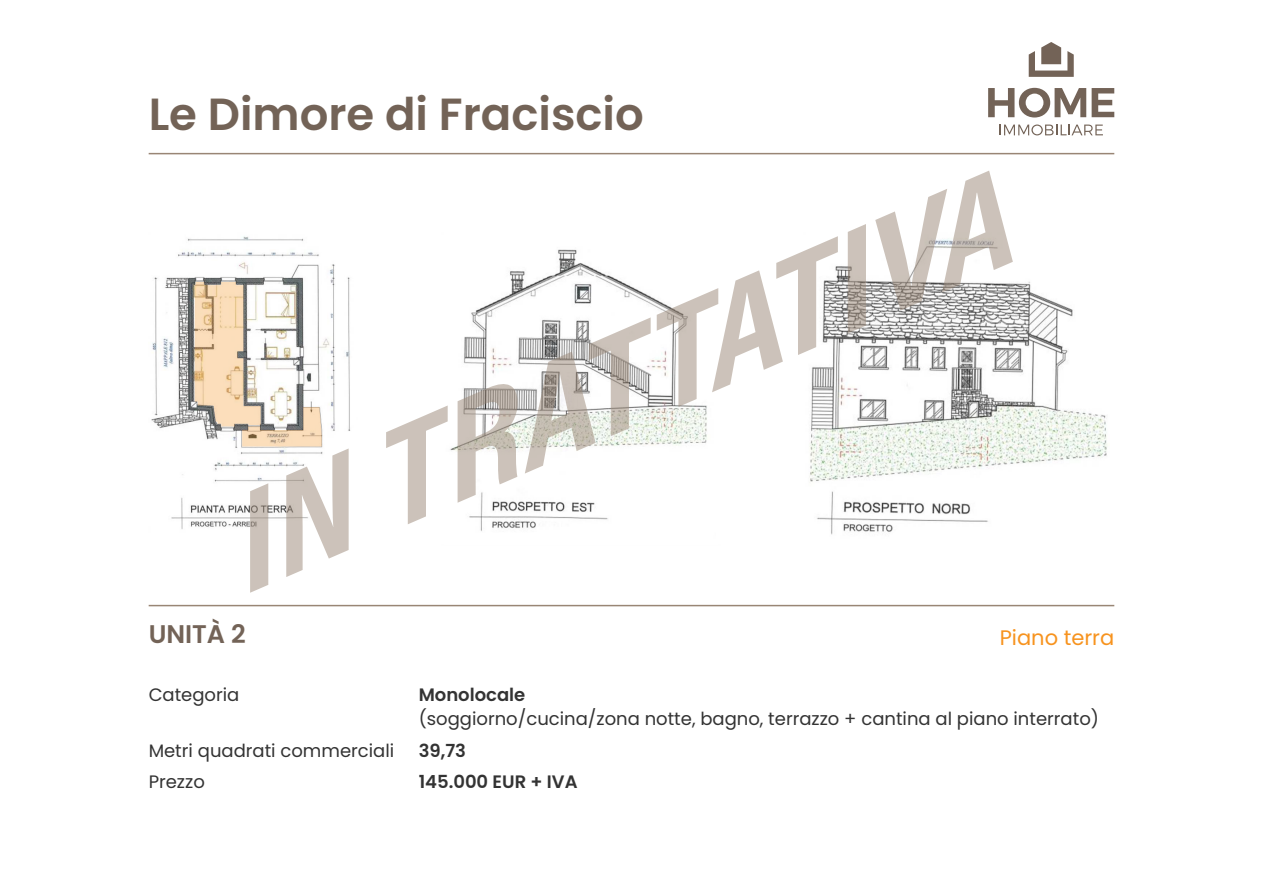
<style>
.page{position:relative;width:1263px;height:893px;background:#fff}
.page>*{position:absolute;margin:0;border:0;box-sizing:border-box;transform-origin:0 0}
.t1{font:600 45px "Poppins";color:#736357}
.t2{font:600 25.5px "Poppins";color:#736357}
.t3{font:21px "Poppins";color:#f7931e}
.t4{font:18px "Poppins";color:#333}
.t5{font:600 18px "Poppins";color:#333}
</style>
<div class="page">
<img style="left:151px;top:236px;width:200px;height:293px">
<img style="left:450px;top:249px;width:257px;height:282px">
<img style="left:809px;top:233px;width:298px;height:302px">
<hr style="left:149px;top:605px;width:965px;height:1px;background:#998675">
<hr style="left:149px;top:153px;width:965px;height:1px;background:#998675">
<svg style="left:988px;top:88px;width:126px;height:30px"></svg>
<svg style="left:999px;top:125px;width:104px;height:10px"></svg>
<svg style="left:1029px;top:42px;width:45px;height:35px"></svg>
<svg style="left:195px;top:282px;width:154px;height:311px"></svg>
<svg style="left:386px;top:405px;width:62px;height:119px"></svg>
<svg style="left:458px;top:380px;width:60px;height:123px"></svg>
<svg style="left:525px;top:317px;width:126px;height:157px"></svg>
<svg style="left:657px;top:236px;width:181px;height:171px"></svg>
<svg style="left:848px;top:224px;width:18px;height:109px;background:#bcb3ab"></svg>
<svg style="left:875px;top:171px;width:138px;height:140px"></svg>
<h1 class="t1" style="left:149px;top:88px;width:497px">Le Dimore di Fraciscio</h1>
<h2 class="t2" style="left:149px;top:619px;width:99px">UNITÀ 2</h2>
<p class="t3" style="left:1000px;top:626px;width:116px">Piano terra</p>
<p class="t4" style="left:149px;top:685px;width:92px">Categoria</p>
<p class="t5" style="left:419px;top:685px;width:108px">Monolocale</p>
<p class="t4" style="left:419px;top:709px;width:682px">(soggiorno/cucina/zona notte, bagno, terrazzo + cantina al piano interrato)</p>
<p class="t4" style="left:149px;top:740px;width:247px">Metri quadrati commerciali</p>
<p class="t5" style="left:419px;top:740px;width:49px">39,73</p>
<p class="t4" style="left:149px;top:772px;width:58px">Prezzo</p>
<p class="t5" style="left:419px;top:772px;width:160px">145.000 EUR + IVA</p>
</div>
